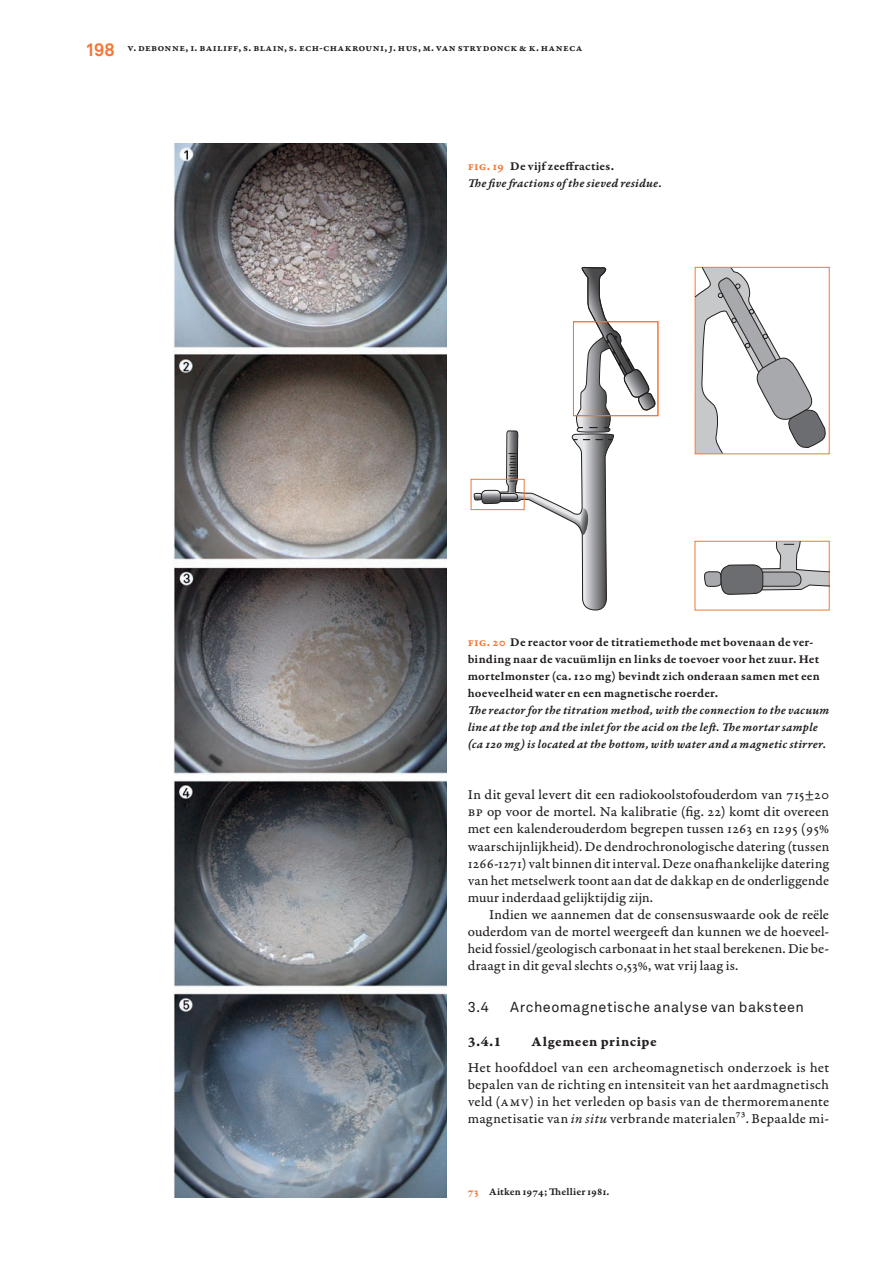
<style>
.page{position:relative;width:893px;height:1263px;background:#fff}
.page>*{position:absolute;margin:0;border:0;box-sizing:border-box;transform-origin:0 0}
.t1{font:14.4px/17px "Garamond Premr Pro Capt";letter-spacing:.015em;color:#231f20;text-align:justify}
.t2{font:14.4px "Akkurat Std";letter-spacing:.03em;color:#231f20}
.t3{font:14.4px "Garamond Premr Pro Bd Capt";letter-spacing:.035em;color:#231f20}
.t4{font:12.6px/17px "Garamond Premr Pro Smbd Capt";letter-spacing:.005em;color:#231f20}
.t5{font:12.6px/17px "Garamond Premr Pro Smbd It Capt";letter-spacing:.01em;color:#231f20}
.t6{font:10.8px "Garamond Premr Pro Smbd Capt";letter-spacing:.02em;color:#231f20}
.t7{font:10.8px "Garamond Premr Pro Smbd Capt";letter-spacing:-.005em;color:#231f20}
.s1{font-family:"Akkurat Std";font-weight:700;font-size:18px;color:#f37736}
.s2{color:#f37736}
.s3{font-family:"Garamond Premr Pro It Capt"}
.s4{font-family:"Garamond Premr Pro Bd Capt";color:#f37736}
</style>
<div class="page">
<svg style="left:471px;top:267px;width:187px;height:343px"></svg>
<svg style="left:695px;top:267px;width:133px;height:187px"></svg>
<svg style="left:704px;top:541px;width:125px;height:54px"></svg>
<img style="left:173px;top:143px;width:273px;height:1055px">
<p class="t6" style="left:85px;top:44px;width:499px"><span class="s1">198</span> V. Debonne, I. Bailiff, S. Blain, S. Ech-chakrouni, J. Hus, M. Van Strydonck &amp; K. Haneca</p>
<p class="t4" style="left:468px;top:159px;width:148px"><span class="s2">Fig. 19</span> De vijf zeeffracties.</p>
<p class="t5" style="left:468px;top:176px;width:195px">The five fractions of the sieved residue.</p>
<p class="t4" style="left:468px;top:635px;width:354px"><span class="s2">Fig. 20</span> De reactor voor de titratiemethode met bovenaan de ver&shy;binding naar de vacuümlijn en links de toevoer voor het zuur. Het mortelmonster (ca. 120 mg) bevindt zich onderaan samen met een hoeveelheid water en een magnetische roerder.</p>
<p class="t5" style="left:468px;top:703px;width:363px">The reactor for the titration method, with the connection to the vacuum line at the top and the inlet for the acid on the left. The mortar sample (ca 120 mg) is located at the bottom, with water and a magnetic stirrer.</p>
<p class="t1" style="left:468px;top:788px;width:363px">In dit geval levert dit een radiokoolstofouderdom van 715±20<br>BP op voor de mortel. Na kalibratie (fig. 22) komt dit overeen met een kalenderouderdom begrepen tussen 1263 en 1295 (95% waarschijnlijkheid). De dendrochronologische datering (tussen 1266-1271) valt binnen dit interval. Deze onafhankelijke datering van het metselwerk toont aan dat de dakkap en de onderliggende muur inderdaad gelijktijdig zijn.</p>
<p class="t1" style="left:468px;top:907px;width:363px;text-indent:21px">Indien we aannemen dat de consensuswaarde ook de reële ouderdom van de mortel weergeeft dan kunnen we de hoeveel&shy;heid fossiel/geologisch carbonaat in het staal berekenen. Die be&shy;draagt in dit geval slechts 0,53%, wat vrij laag is.</p>
<p class="t2" style="left:468px;top:999px;width:23px">3.4</p>
<p class="t2" style="left:510px;top:999px;width:295px">Archeomagnetische analyse van baksteen</p>
<p class="t3" style="left:468px;top:1037px;width:35px">3.4.1</p>
<p class="t3" style="left:531px;top:1037px;width:127px">Algemeen principe</p>
<p class="t1" style="left:468px;top:1060px;width:363px">Het hoofddoel van een archeomagnetisch onderzoek is het bepalen van de richting en intensiteit van het aardmagnetisch veld (AMV) in het verleden op basis van de thermoremanente magnetisatie van <span class="s3">in situ</span> verbrande materialen73. Bepaalde mi-</p>
<p class="t7" style="left:468px;top:1188px;width:143px"><span class="s4">73</span> Aitken 1974; Thellier 1981.</p>
</div>
